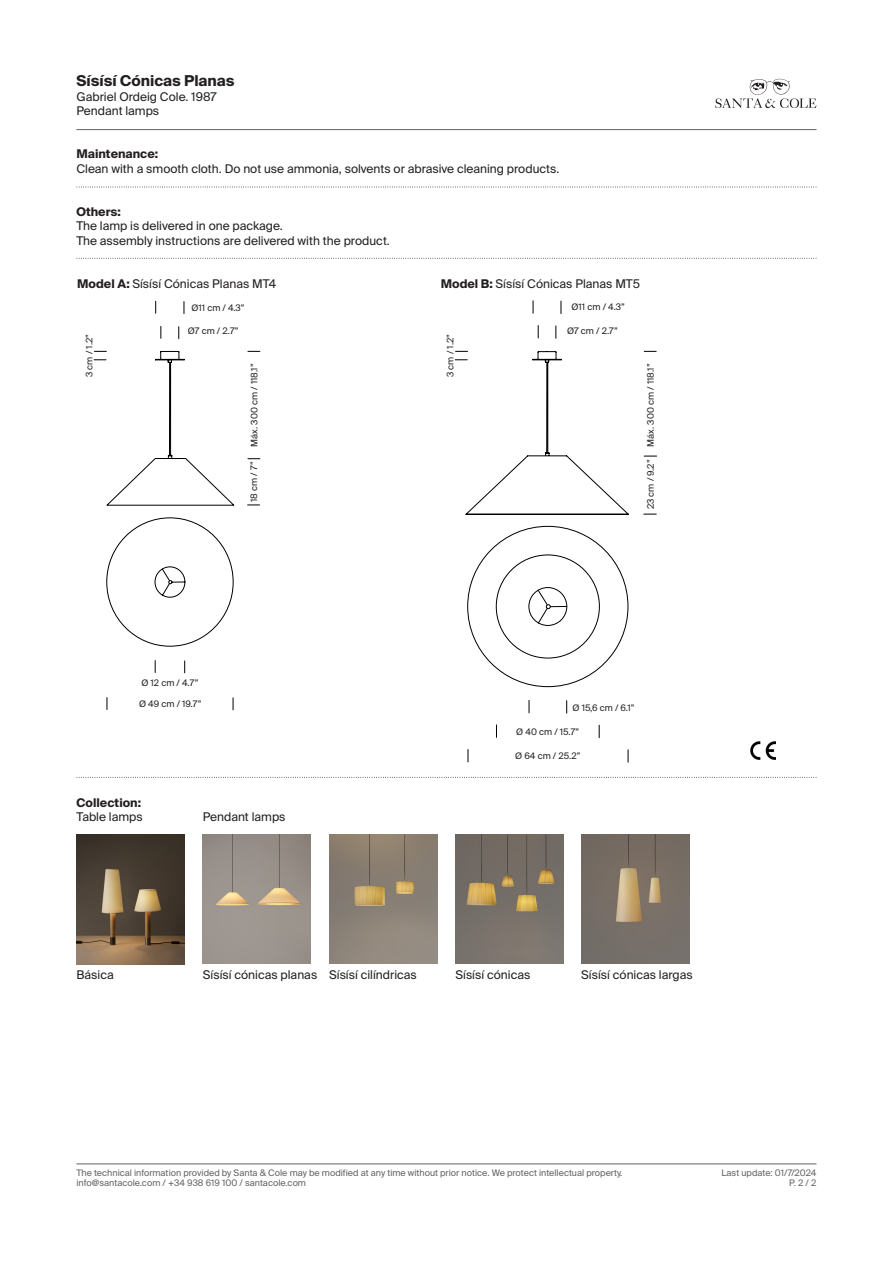
<style>
.page{position:relative;width:893px;height:1263px;background:#fff}
.page>*{position:absolute;margin:0;border:0;box-sizing:border-box;transform-origin:0 0}
.t1{font:700 15px "Suisse Intl";color:#231f20}
.t2{font:12px/14.4px "Suisse Intl";color:#231f20}
.t3{font:700 12px "Suisse Intl";color:#231f20}
.t4{font:9px "Suisse Intl";color:#636366}
.COTA{font:9px "Suisse Intl";color:#231f20}
.s1{font-weight:700}
</style>
<div class="page">
<svg style="left:715px;top:79px;width:101px;height:29px"></svg>
<hr style="left:77px;top:129px;width:739px;height:1px;background:#636366">
<hr style="left:77px;top:1163px;width:739px;height:1px;background:#636366">
<svg style="left:77px;top:258px;width:740px;height:1px"></svg>
<svg style="left:77px;top:187px;width:740px;height:1px"></svg>
<img style="left:750px;top:742px;width:25px;height:17px">
<svg style="left:233px;top:698px;width:1px;height:12px"></svg>
<svg style="left:107px;top:697px;width:1px;height:12px"></svg>
<svg style="left:184px;top:661px;width:1px;height:12px"></svg>
<svg style="left:155px;top:660px;width:1px;height:12px"></svg>
<svg style="left:178px;top:327px;width:1px;height:12px"></svg>
<svg style="left:161px;top:326px;width:1px;height:12px"></svg>
<svg style="left:184px;top:302px;width:1px;height:12px"></svg>
<svg style="left:155px;top:301px;width:1px;height:12px"></svg>
<svg style="left:248px;top:351px;width:12px;height:1px"></svg>
<svg style="left:248px;top:458px;width:12px;height:1px"></svg>
<svg style="left:248px;top:505px;width:12px;height:1px"></svg>
<svg style="left:94px;top:351px;width:141px;height:295px"></svg>
<svg style="left:466px;top:351px;width:163px;height:336px"></svg>
<svg style="left:538px;top:590px;width:29px;height:34px"></svg>
<svg style="left:628px;top:750px;width:1px;height:12px"></svg>
<svg style="left:468px;top:749px;width:1px;height:13px"></svg>
<svg style="left:566px;top:701px;width:1px;height:12px"></svg>
<svg style="left:529px;top:700px;width:1px;height:13px"></svg>
<svg style="left:556px;top:326px;width:1px;height:12px"></svg>
<svg style="left:538px;top:325px;width:1px;height:13px"></svg>
<svg style="left:561px;top:301px;width:1px;height:13px"></svg>
<svg style="left:533px;top:301px;width:1px;height:12px"></svg>
<svg style="left:644px;top:456px;width:13px;height:1px"></svg>
<svg style="left:644px;top:514px;width:12px;height:1px"></svg>
<svg style="left:599px;top:725px;width:1px;height:13px"></svg>
<svg style="left:496px;top:725px;width:1px;height:12px"></svg>
<svg style="left:644px;top:351px;width:12px;height:1px"></svg>
<svg style="left:456px;top:351px;width:12px;height:1px"></svg>
<svg style="left:455px;top:359px;width:12px;height:1px"></svg>
<img style="left:455px;top:834px;width:108px;height:130px">
<img style="left:330px;top:834px;width:107px;height:130px">
<img style="left:77px;top:834px;width:108px;height:130px">
<svg style="left:77px;top:777px;width:740px;height:1px"></svg>
<img style="left:582px;top:834px;width:107px;height:130px">
<img style="left:203px;top:834px;width:108px;height:130px">
<p class="t1" style="left:77px;top:72px;width:160px">Sísísí Cónicas Planas</p>
<p class="t2" style="left:77px;top:89px;width:142px">Gabriel Ordeig Cole. 1987<br>Pendant lamps</p>
<p class="t2" style="left:76px;top:147px;width:484px"><span class="s1">Maintenance:<br></span>Clean with a smooth cloth. Do not use ammonia, solvents or abrasive cleaning products.</p>
<p class="t2" style="left:76px;top:205px;width:208px"><span class="s1">Others:<br></span>The lamp is delivered in one package.</p>
<p class="t2" style="left:76px;top:233px;width:315px">The assembly instructions are delivered with the product.</p>
<p class="t2" style="left:77px;top:277px;width:201px"><span class="s1">Model A:</span> Sísísí Cónicas Planas MT4</p>
<p class="t2" style="left:441px;top:277px;width:201px"><span class="s1">Model B:</span> Sísísí Cónicas Planas MT5</p>
<p class="COTA" style="left:191px;top:302px;width:55px">Ø11 cm / 4.3”</p>
<p class="COTA" style="left:188px;top:326px;width:52px">Ø7 cm / 2.7”</p>
<p class="COTA" style="left:571px;top:302px;width:55px">Ø11 cm / 4.3”</p>
<p class="COTA" style="left:567px;top:326px;width:52px">Ø7 cm / 2.7”</p>
<p class="COTA" style="left:84px;top:377px;width:44px;rotate:-90deg">3 cm / 1.2”</p>
<p class="COTA" style="left:445px;top:377px;width:44px;rotate:-90deg">3 cm / 1.2”</p>
<p class="COTA" style="left:249px;top:446px;width:85px;rotate:-90deg">Máx. 300 cm / 118.1”</p>
<p class="COTA" style="left:645px;top:446px;width:85px;rotate:-90deg">Máx. 300 cm / 118.1”</p>
<p class="COTA" style="left:249px;top:502px;width:42px;rotate:-90deg">18 cm / 7”</p>
<p class="COTA" style="left:141px;top:678px;width:59px">Ø 12 cm / 4.7”</p>
<p class="COTA" style="left:139px;top:699px;width:64px">Ø 49 cm / 19.7”</p>
<p class="t3" style="left:77px;top:795px;width:66px">Collection:</p>
<p class="t2" style="left:76px;top:809px;width:68px">Table lamps</p>
<p class="t2" style="left:203px;top:809px;width:84px">Pendant lamps</p>
<p class="COTA" style="left:645px;top:509px;width:51px;rotate:-90deg">23 cm / 9.2”</p>
<p class="COTA" style="left:572px;top:702px;width:64px">Ø 15,6 cm / 6.1”</p>
<p class="COTA" style="left:516px;top:726px;width:65px">Ø 40 cm / 15.7”</p>
<p class="COTA" style="left:515px;top:751px;width:67px">Ø 64 cm / 25.2”</p>
<p class="t2" style="left:77px;top:968px;width:39px">Básica</p>
<p class="t2" style="left:329px;top:968px;width:89px">Sísísí cilíndricas</p>
<p class="t2" style="left:455px;top:968px;width:76px">Sísísí cónicas</p>
<p class="t2" style="left:203px;top:968px;width:116px">Sísísí cónicas planas</p>
<p class="t2" style="left:581px;top:968px;width:113px">Sísísí cónicas largas</p>
<p class="t4" style="left:77px;top:1167px;width:547px">The technical information provided by Santa &amp; Cole may be modified at any time without prior notice. We protect intellectual property.</p>
<p class="t4" style="left:721px;top:1167px;width:96px">Last update: 01/7/2024</p>
<p class="t4" style="left:77px;top:1178px;width:231px">info@santacole.com / +34 938 619 100 / santacole.com</p>
<p class="t4" style="left:789px;top:1178px;width:29px">P. 2 / 2</p>
</div>
